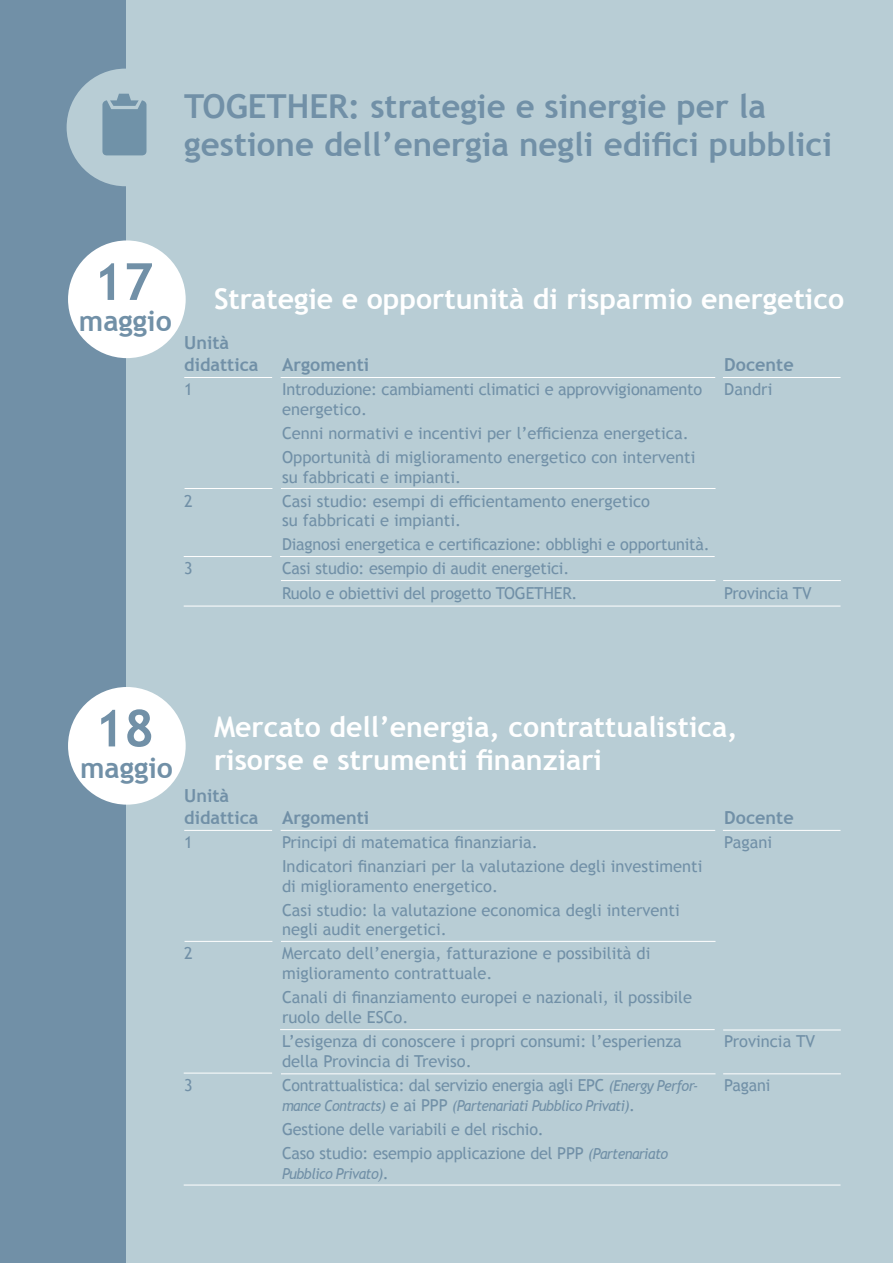
<style>
.page{position:relative;width:893px;height:1263px;background:#b8cdd5}
.page>*{position:absolute;margin:0;border:0;box-sizing:border-box;transform-origin:0 0}
.t1{font:700 51px "Trebuchet MS";color:#7190a7}
.t2{font:700 33px/37.5px "Trebuchet MS";color:#7190a7}
.t3{font:700 28.5px/33px "Trebuchet MS";color:#fff}
.t4{font:700 28.5px "Trebuchet MS";color:#7190a7}
.t5{font:700 18px "Trebuchet MS";color:#7190a7}
.Programma{font:16.5px/19.8px "Trebuchet MS";color:#7190a7}
.Programma-2{font:italic 15px "Trebuchet MS";letter-spacing:-.04em;color:#7190a7;scale:.95 1}
.s1{font-style:italic;font-size:15px}
.s2{font-style:normal;font-size:16.5px}
</style>
<div class="page">
<div style="left:0;top:0;width:125px;height:1263px;background:#7190a7"></div>
<div style="left:68px;top:240px;width:118px;height:118px;background:#fff;border-radius:50%"></div>
<hr style="left:281px;top:377px;width:434px;height:1px;background:#fff">
<hr style="left:184px;top:377px;width:88px;height:1px;background:#fff">
<hr style="left:723px;top:377px;width:117px;height:1px;background:#fff">
<hr style="left:281px;top:488px;width:434px;height:1px;background:#fff">
<hr style="left:185px;top:488px;width:87px;height:1px;background:#fff">
<hr style="left:280px;top:556px;width:435px;height:1px;background:#fff">
<hr style="left:184px;top:556px;width:88px;height:1px;background:#fff">
<hr style="left:281px;top:580px;width:434px;height:1px;background:#fff">
<hr style="left:723px;top:580px;width:118px;height:1px;background:#fff">
<hr style="left:184px;top:606px;width:656px;height:1px;background:#fff">
<div style="left:68px;top:687px;width:118px;height:118px;background:#fff;border-radius:50%"></div>
<hr style="left:281px;top:830px;width:434px;height:1px;background:#fff">
<hr style="left:184px;top:830px;width:88px;height:1px;background:#fff">
<hr style="left:723px;top:830px;width:117px;height:1px;background:#fff">
<hr style="left:281px;top:941px;width:434px;height:1px;background:#fff">
<hr style="left:184px;top:1185px;width:656px;height:1px;background:#fff">
<hr style="left:185px;top:941px;width:87px;height:1px;background:#fff">
<hr style="left:280px;top:1029px;width:435px;height:1px;background:#fff">
<hr style="left:723px;top:1029px;width:118px;height:1px;background:#fff">
<hr style="left:184px;top:1073px;width:88px;height:1px;background:#fff">
<hr style="left:281px;top:1073px;width:434px;height:1px;background:#fff">
<hr style="left:723px;top:1073px;width:118px;height:1px;background:#fff">
<div style="left:67px;top:69px;width:117px;height:117px;background:#b8cdd5;border-radius:50%"></div>
<svg style="left:102px;top:94px;width:44px;height:61px"></svg>
<p class="t2" style="left:184px;top:88px;width:650px">TOGETHER: strategie e sinergie per la gestione dell’energia negli edifici pubblici</p>
<p class="t1" style="left:93px;top:250px;width:61px">17</p>
<p class="t4" style="left:79px;top:303px;width:94px">maggio</p>
<p class="t3" style="left:214px;top:282px;width:632px">Strategie e opportunità di risparmio energetico</p>
<p class="t5" style="left:184px;top:331px;width:46px">Unità</p>
<p class="t5" style="left:184px;top:353px;width:76px">didattica</p>
<p class="t5" style="left:282px;top:353px;width:89px">Argomenti</p>
<p class="t5" style="left:724px;top:353px;width:71px">Docente</p>
<p class="Programma" style="left:184px;top:379px;width:10px">1</p>
<p class="Programma" style="left:282px;top:379px;width:422px">Introduzione: cambiamenti climatici e approvvigionamento</p>
<p class="Programma" style="left:724px;top:379px;width:50px">Dandri</p>
<p class="Programma" style="left:282px;top:399px;width:87px">energetico.</p>
<p class="Programma" style="left:282px;top:423px;width:408px">Cenni normativi e incentivi per l’efficienza energetica.</p>
<p class="Programma" style="left:282px;top:447px;width:415px">Opportunità di miglioramento energetico con interventi su fabbricati e impianti.</p>
<p class="Programma" style="left:184px;top:491px;width:10px">2</p>
<p class="Programma" style="left:282px;top:491px;width:370px">Casi studio: esempi di efficientamento energetico su fabbricati e impianti.</p>
<p class="Programma" style="left:282px;top:535px;width:429px">Diagnosi energetica e certificazione: obblighi e opportunità.</p>
<p class="Programma" style="left:184px;top:559px;width:10px">3</p>
<p class="Programma" style="left:282px;top:559px;width:289px">Casi studio: esempio di audit energetici.</p>
<p class="Programma" style="left:282px;top:583px;width:297px">Ruolo e obiettivi del progetto TOGETHER.</p>
<p class="Programma" style="left:724px;top:583px;width:89px">Provincia TV</p>
<p class="t1" style="left:94px;top:696px;width:61px">18</p>
<p class="t4" style="left:80px;top:750px;width:94px">maggio</p>
<p class="t3" style="left:214px;top:711px;width:525px">Mercato dell’energia, contrattualistica, risorse e strumenti finanziari</p>
<p class="t5" style="left:184px;top:784px;width:46px">Unità</p>
<p class="t5" style="left:184px;top:806px;width:76px">didattica</p>
<p class="t5" style="left:282px;top:806px;width:89px">Argomenti</p>
<p class="t5" style="left:724px;top:806px;width:71px">Docente</p>
<p class="Programma" style="left:184px;top:832px;width:10px">1</p>
<p class="Programma" style="left:282px;top:832px;width:257px">Principi di matematica finanziaria.</p>
<p class="Programma" style="left:724px;top:832px;width:49px">Pagani</p>
<p class="Programma" style="left:282px;top:856px;width:422px">Indicatori finanziari per la valutazione degli investimenti di miglioramento energetico.</p>
<p class="Programma" style="left:282px;top:900px;width:399px">Casi studio: la valutazione economica degli interventi negli audit energetici.</p>
<p class="Programma" style="left:184px;top:943px;width:10px">2</p>
<p class="Programma" style="left:282px;top:943px;width:370px">Mercato dell’energia, fatturazione e possibilità di miglioramento contrattuale.</p>
<p class="Programma" style="left:282px;top:987px;width:412px">Canali di finanziamento europei e nazionali, il possibile ruolo delle ESCo.</p>
<p class="Programma" style="left:282px;top:1031px;width:401px">L’esigenza di conoscere i propri consumi: l’esperienza</p>
<p class="Programma" style="left:724px;top:1031px;width:92px">Provincia TV</p>
<p class="Programma" style="left:282px;top:1051px;width:191px">della Provincia di Treviso.</p>
<p class="Programma" style="left:184px;top:1075px;width:10px">3</p>
<p class="Programma" style="left:282px;top:1075px;width:418px">Contrattualistica: dal servizio energia agli EPC <span class="s1">(Energy Perfor-</span></p>
<p class="Programma" style="left:724px;top:1075px;width:47px">Pagani</p>
<p class="Programma-2" style="left:282px;top:1096px;width:373px">mance Contracts) <span class="s2">e ai PPP</span> (Partenariati Pubblico Privati)<span class="s2">.</span></p>
<p class="Programma" style="left:282px;top:1119px;width:263px">Gestione delle variabili e del rischio.</p>
<p class="Programma" style="left:282px;top:1143px;width:387px">Caso studio: esempio applicazione del PPP <span class="s1">(Partenariato</span></p>
<p class="Programma-2" style="left:282px;top:1164px;width:114px">Pubblico Privato)<span class="s2">.</span></p>
</div>
